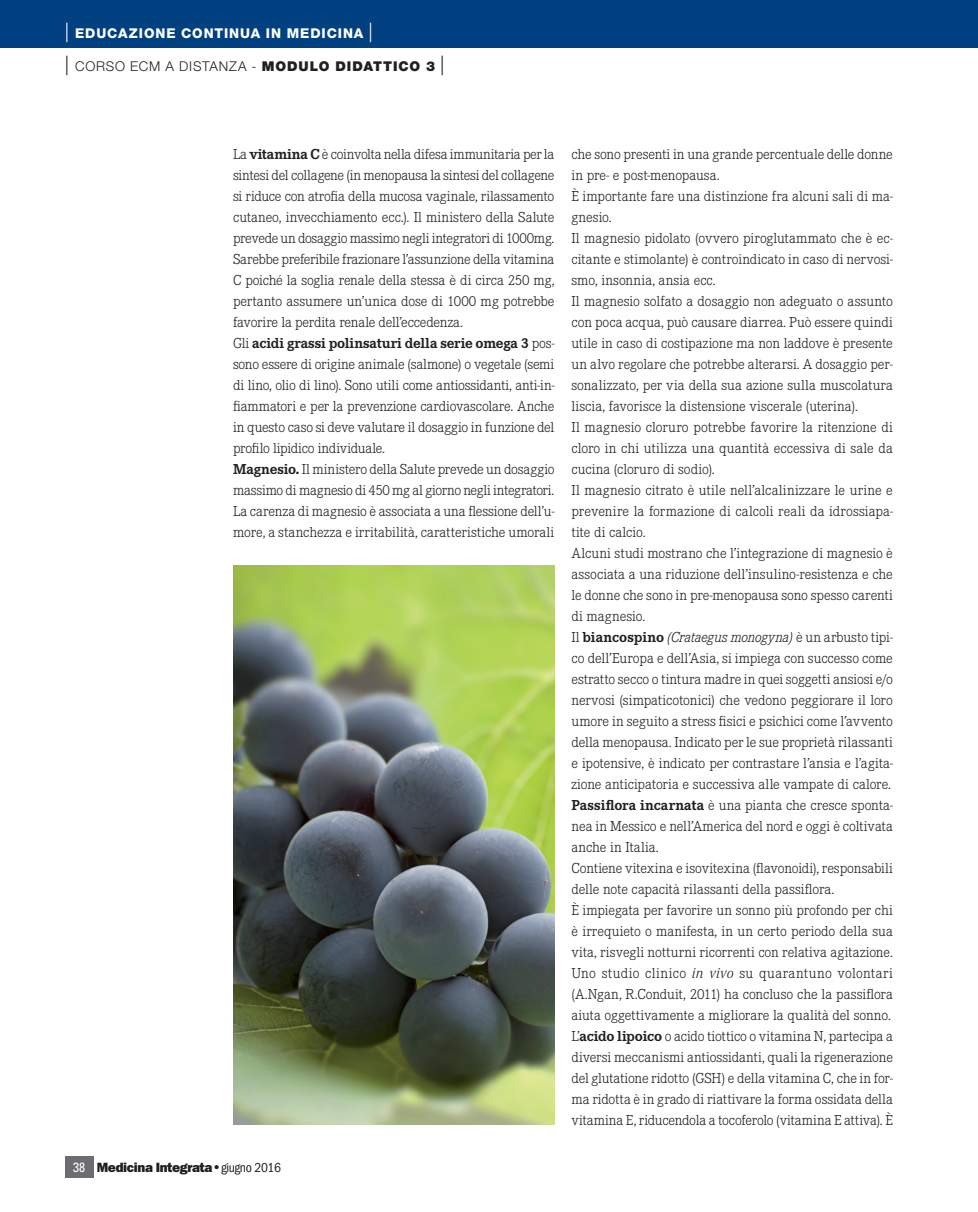
<style>
.page{position:relative;width:978px;height:1212px;background:#fff}
.page>*{position:absolute;margin:0;border:0;box-sizing:border-box;transform-origin:0 0}
.t1{font:15px/21px "Corporate E Light";color:#231f20}
.t2{font:15px "Corporate E Bold";letter-spacing:-.01em;color:#231f20}
.t3{font:300 13.5px "Helvetica Neue LT Std";letter-spacing:.06em;color:#231f20}
.t4{font:13.5px "ITC Franklin Gothic Std Hvy";letter-spacing:-.025em;color:#231f20}
.t5{font:800 13.5px "Helvetica Neue LT Std";letter-spacing:.07em;color:#fff}
.s1{font-weight:300;font-size:19.5px}
.s2{font-size:19.5px}
.s3{font-weight:900}
.s4{font-family:"Corporate E Bold"}
.s5{font-family:"Corporate E Light"}
.s6{font-family:"Univers LT Std";font-stretch:condensed;color:#fff}
.s7{font-family:"Univers LT Std";font-stretch:condensed}
.s8{font-family:"ITC Franklin Gothic Std";font-stretch:condensed}
.s9{font-style:italic}
.s10{font-family:"Corporate A Light";font-style:italic}
</style>
<div class="page">
<div style="left:0;top:0;width:978px;height:48px;background:#014081"></div>
<div style="left:65px;top:1156px;width:29px;height:22px;background:#6c6d70"></div>
<img style="left:233px;top:565px;width:321px;height:560px">
<p class="t5" style="left:65px;top:25px;width:310px"><span class="s1">|</span> EDUCAZIONE CONTINUA IN MEDICINA <span class="s1">|</span></p>
<p class="t3" style="left:65px;top:58px;width:381px"><span class="s2">|</span> CORSO ECM A DISTANZA - <span class="s3">MODULO DIDATTICO 3</span> <span class="s2">|</span></p>
<p class="t1" style="left:233px;top:144px;width:323px;text-align:justify">La <span class="s4">vitamina C</span> è coinvolta nella difesa immunitaria per la sintesi del collagene (in menopausa la sintesi del collagene si riduce con atrofia della mucosa vaginale, rilassamento cutaneo, invecchiamento ecc.). Il ministero della Salute prevede un dosaggio massimo negli integratori di 1000mg.<br>Sarebbe preferibile frazionare l’assunzione della vitamina C poiché la soglia renale della stessa è di circa 250 mg, pertanto assumere un’unica dose di 1000 mg potrebbe favorire la perdita renale dell’eccedenza.</p>
<p class="t2" style="left:233px;top:335px;width:323px"><span class="s5">Gli</span> acidi grassi polinsaturi della serie omega 3 <span class="s5">pos-</span></p>
<p class="t1" style="left:233px;top:354px;width:323px">sono essere di origine animale (salmone) o vegetale (semi di lino, olio di lino). Sono utili come antiossidanti, anti-in&shy;fiammatori e per la prevenzione cardiovascolare. Anche in questo caso si deve valutare il dosaggio in funzione del profilo lipidico individuale.<br><span class="s4">Magnesio.</span> Il ministero della Salute prevede un dosaggio massimo di magnesio di 450 mg al giorno negli integratori.<br>La carenza di magnesio è associata a una flessione dell’u&shy;more, a stanchezza e irritabilità, caratteristiche umorali</p>
<p class="t4" style="left:73px;top:1159px;width:209px"><span class="s6">38</span> Medicina Integrata <span class="s7">•</span> <span class="s8">giugno 2016</span></p>
<p class="t1" style="left:571px;top:144px;width:323px">che sono presenti in una grande percentuale delle donne in pre- e post-menopausa.<br>È importante fare una distinzione fra alcuni sali di ma&shy;gnesio.<br>Il magnesio pidolato (ovvero piroglutammato che è ec&shy;citante e stimolante) è controindicato in caso di nervosi&shy;smo, insonnia, ansia ecc.<br>Il magnesio solfato a dosaggio non adeguato o assunto con poca acqua, può causare diarrea. Può essere quindi utile in caso di costipazione ma non laddove è presente un alvo regolare che potrebbe alterarsi. A dosaggio per&shy;sonalizzato, per via della sua azione sulla muscolatura liscia, favorisce la distensione viscerale (uterina).<br>Il magnesio cloruro potrebbe favorire la ritenzione di cloro in chi utilizza una quantità eccessiva di sale da cucina (cloruro di sodio).<br>Il magnesio citrato è utile nell’alcalinizzare le urine e prevenire la formazione di calcoli reali da idrossiapa&shy;tite di calcio.<br>Alcuni studi mostrano che l’integrazione di magnesio è associata a una riduzione dell’insulino-resistenza e che le donne che sono in pre-menopausa sono spesso carenti di magnesio.<br>Il <span class="s4">biancospino</span> <span class="s9">(Crataegus monogyna)</span> è un arbusto tipi&shy;co dell’Europa e dell’Asia, si impiega con successo come estratto secco o tintura madre in quei soggetti ansiosi e/o nervosi (simpaticotonici) che vedono peggiorare il loro umore in seguito a stress fisici e psichici come l’avvento della menopausa. Indicato per le sue proprietà rilassanti e ipotensive, è indicato per contrastare l’ansia e l’agita&shy;zione anticipatoria e successiva alle vampate di calore.<br><span class="s4">Passiflora incarnata</span> è una pianta che cresce sponta&shy;nea in Messico e nell’America del nord e oggi è coltivata anche in Italia.<br>Contiene vitexina e isovitexina (flavonoidi), responsabili delle note capacità rilassanti della passiflora.<br>È impiegata per favorire un sonno più profondo per chi è irrequieto o manifesta, in un certo periodo della sua vita, risvegli notturni ricorrenti con relativa agitazione.<br>Uno studio clinico <span class="s10">in vivo</span> su quarantuno volontari (A.Ngan, R.Conduit, 2011) ha concluso che la passiflora aiuta oggettivamente a migliorare la qualità del sonno.<br>L’<span class="s4">acido lipoico</span> o acido tiottico o vitamina N, partecipa a diversi meccanismi antiossidanti, quali la rigenerazione del glutatione ridotto (GSH) e della vitamina C, che in for&shy;ma ridotta è in grado di riattivare la forma ossidata della vitamina E, riducendola a tocoferolo (vitamina E attiva). È</p>
</div>
